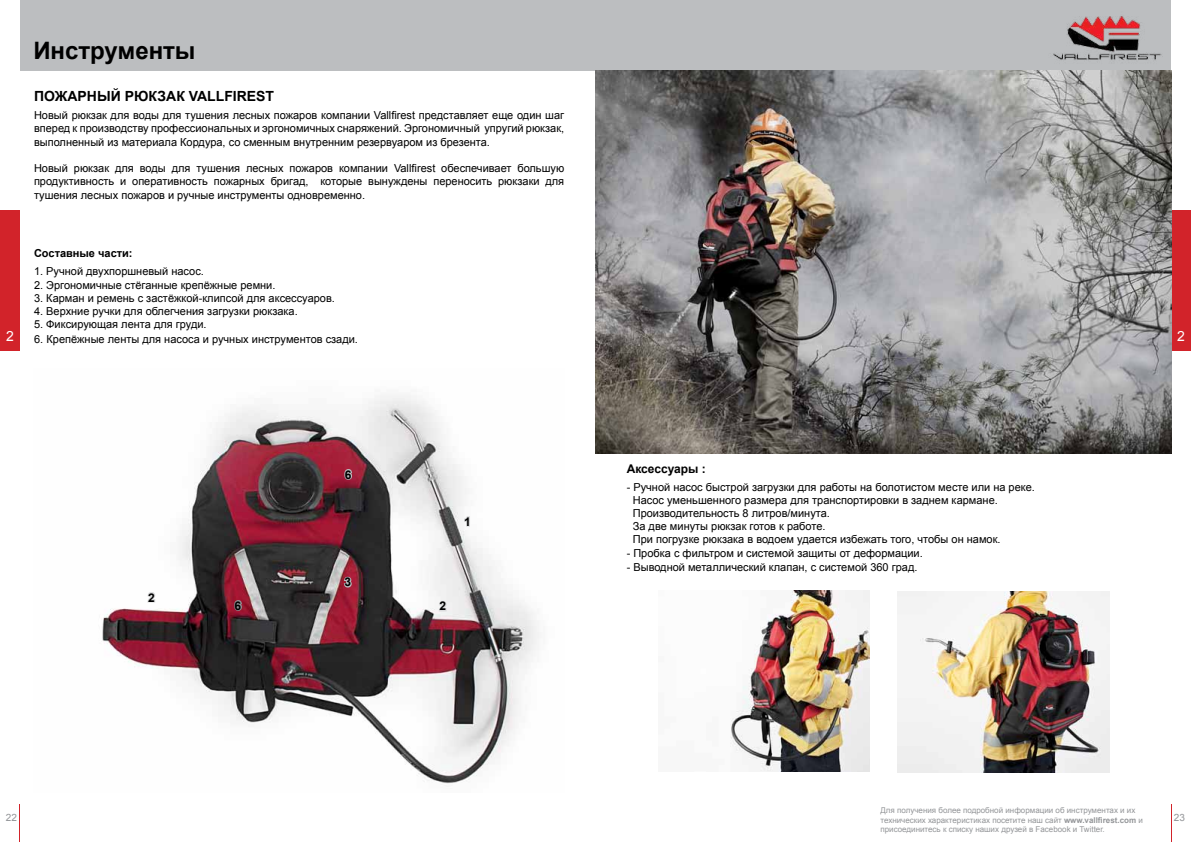
<style>
.page{position:relative;width:1191px;height:842px;background:#fff}
.page>*{position:absolute;margin:0;border:0;box-sizing:border-box;transform-origin:0 0}
.t1{font:700 24px "Arial";color:#000}
.t2{font:700 14px "Arial";color:#000}
.t3{font:14px "Arial";color:#fff}
.t4{font:700 12px "Arial";color:#000}
.t5{font:11px/13.2px "Arial";color:#000;text-align:justify}
.t6{font:700 11px "Arial";color:#000}
.t7{font:10px "Arial";color:#939598}
.t8{font:8px/9.6px "Arial";color:#939598}
.s1{font-weight:700}
</style>
<div class="page">
<div style="left:0;top:210px;width:20px;height:141px;background:#d2232a"></div>
<div style="left:1171px;top:210px;width:20px;height:141px;background:#d2232a"></div>
<div style="left:20px;top:0;width:575px;height:70px;background:#bcbec0"></div>
<div style="left:595px;top:0;width:576px;height:70px;background:#bcbec0"></div>
<img style="left:1053px;top:16px;width:109px;height:44px">
<hr style="left:1171px;top:804px;width:1px;height:38px;background:#d2232a">
<hr style="left:19px;top:804px;width:1px;height:38px;background:#d2232a">
<img style="left:730px;top:591px;width:139px;height:181px">
<img style="left:898px;top:591px;width:211px;height:181px">
<img style="left:595px;top:70px;width:576px;height:383px">
<img style="left:102px;top:395px;width:437px;height:389px">
<svg style="left:463px;top:515px;width:8px;height:13px"></svg>
<svg style="left:146px;top:590px;width:11px;height:13px"></svg>
<svg style="left:437px;top:599px;width:11px;height:13px"></svg>
<svg style="left:233px;top:599px;width:10px;height:13px"></svg>
<svg style="left:343px;top:468px;width:11px;height:13px"></svg>
<svg style="left:342px;top:575px;width:11px;height:14px"></svg>
<h1 class="t1" style="left:33px;top:34px;width:164px">Инструменты</h1>
<p class="t2" style="left:34px;top:87px;width:21px">Пожарныйр</p>
<p class="t2" style="left:134px;top:87px;width:23px">юкзак</p>
<p class="t2" style="left:189px;top:87px;width:28px">Vallfirest</p>
<p class="t5" style="left:34px;top:109px;width:532px">Новый рюкзак для воды для тушения лесных пожаров компании Vallfirest представляет еще один шаг вперед к производству профессиональных и эргономичных снаряжений. Эргономичный упругий рюкзак, выполненный из материала Кордура, со сменным внутренним резервуаром из брезента.</p>
<p class="t5" style="left:34px;top:162px;width:532px">Новый рюкзак для воды для тушения лесных пожаров компании Vallfirest обеспечивает большую продуктивность и оперативность пожарных бригад, которые вынуждены переносить рюкзаки для тушения лесных пожаров и ручные инструменты одновременно.</p>
<p class="t6" style="left:34px;top:246px;width:100px">Составные части:</p>
<p class="t5" style="left:34px;top:265px;width:171px">1. Ручной двухпоршневый насос.</p>
<p class="t5" style="left:34px;top:278px;width:243px">2. Эргономичные стёганные крепёжные ремни.</p>
<p class="t5" style="left:34px;top:291px;width:302px">3. Карман и ремень с застёжкой-клипсой для аксессуаров.</p>
<p class="t5" style="left:34px;top:305px;width:265px">4. Верхние ручки для облегчения загрузки рюкзака.</p>
<p class="t5" style="left:34px;top:318px;width:174px">5. Фиксирующая лента для груди.</p>
<p class="t5" style="left:34px;top:332px;width:325px">6. Крепёжные ленты для насоса и ручных инструментов сзади.</p>
<p class="t3" style="left:6px;top:327px;width:9px">2</p>
<p class="t3" style="left:1177px;top:327px;width:9px">2</p>
<p class="t4" style="left:148px;top:589px;width:8px">2</p>
<p class="t4" style="left:345px;top:466px;width:8px">6</p>
<p class="t4" style="left:464px;top:514px;width:8px">1</p>
<p class="t4" style="left:344px;top:574px;width:8px">3</p>
<p class="t4" style="left:235px;top:598px;width:8px">6</p>
<p class="t4" style="left:439px;top:598px;width:8px">2</p>
<p class="t4" style="left:626px;top:460px;width:81px">Аксессуары :</p>
<p class="t5" style="left:633px;top:480px;width:404px;text-align:left;text-indent:-6px">- Ручной насос быстрой загрузки для работы на болотистом месте или на реке.<br>Насос уменьшенного размера для транспортировки в заднем кармане.<br>Производительность 8 литров/минута.<br>За две минуты рюкзак готов к работе.<br>При погрузке рюкзака в водоем удается избежать того, чтобы он намок.</p>
<p class="t5" style="left:626px;top:546px;width:298px">- Пробка с фильтром и системой защиты от деформации.</p>
<p class="t5" style="left:626px;top:561px;width:292px">- Выводной металлический клапан, с системой 360 град.</p>
<p class="t8" style="left:880px;top:805px;width:264px">Для получения более подробной информации об инструментах и их технических характеристиках посетите наш сайт <span class="s1">www.vallfirest.com</span> и присоединитесь к списку наших друзей в Facebook и Twitter.</p>
<p class="t7" style="left:6px;top:811px;width:13px">22</p>
<p class="t7" style="left:1174px;top:811px;width:13px">23</p>
</div>
